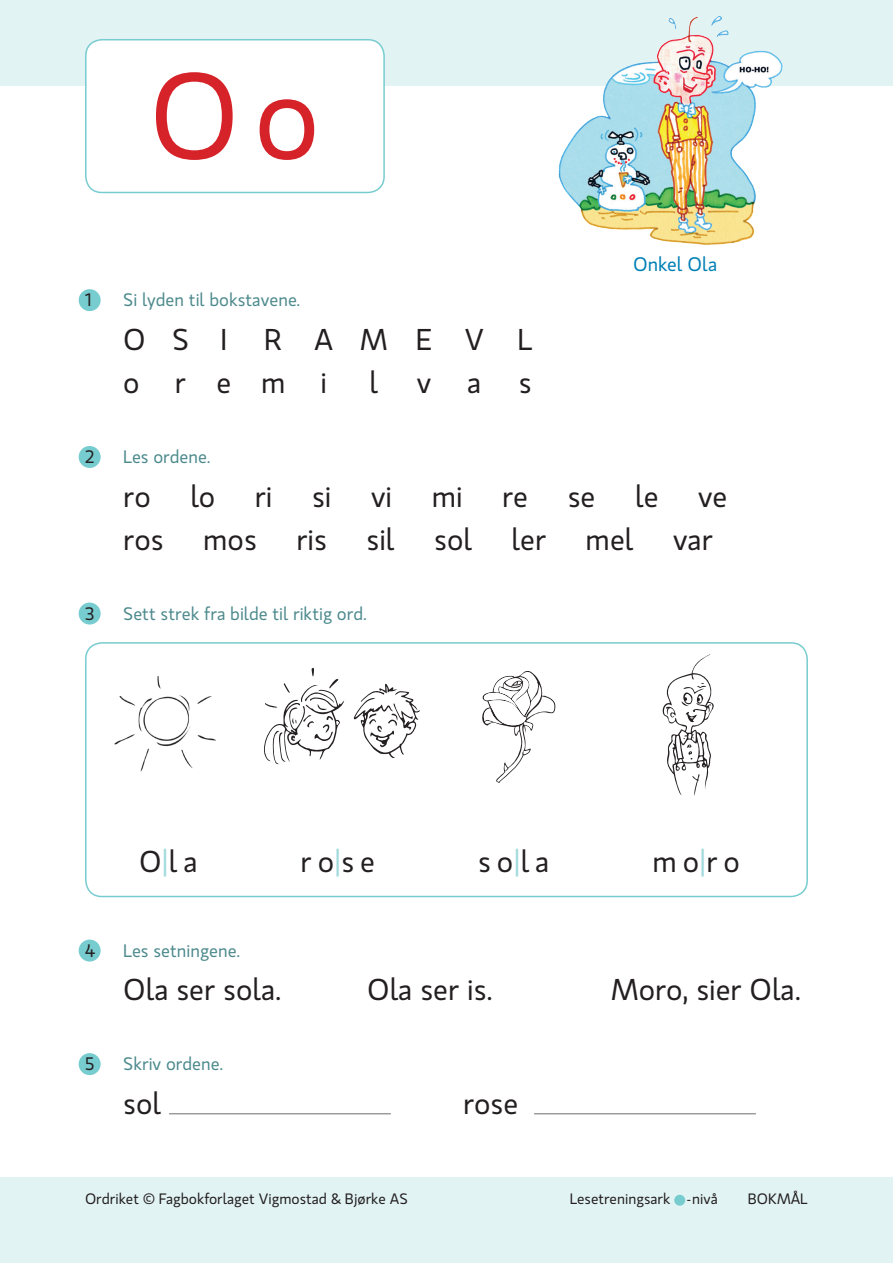
<style>
.page{position:relative;width:893px;height:1263px;background:#fff}
.page>*{position:absolute;margin:0;border:0;box-sizing:border-box;transform-origin:0 0}
.t1{font:121.5px "Gloriola Std";color:#d62229}
.t2{font:30px "Gloriola Std";color:#231f20}
.t3{font:30px/43.5px "Gloriola Std";letter-spacing:1.05em;color:#231f20}
.t4{font:19.5px "Gloriola Std";color:#007fb5}
.t5{font:18px "Gloriola Std";color:#4d8a8d}
.t6{font:18px "Gloriola Std";color:#231f20}
.t7{font:15px "Gloriola Std";color:#231f20}
.s1{color:#a2dadc}
</style>
<div class="page">
<div style="left:0;top:1178px;width:893px;height:85px;background:#e2f3f4"></div>
<div style="left:674px;top:1195px;width:11px;height:11px;background:#77ccd0;border-radius:50%"></div>
<div style="left:79px;top:289px;width:22px;height:22px;background:#77ccd0;border-radius:50%"></div>
<div style="left:79px;top:446px;width:22px;height:22px;background:#77ccd0;border-radius:50%"></div>
<div style="left:79px;top:603px;width:22px;height:21px;background:#77ccd0;border-radius:50%"></div>
<div style="left:79px;top:1053px;width:22px;height:22px;background:#77ccd0;border-radius:50%"></div>
<div style="left:79px;top:939px;width:22px;height:22px;background:#77ccd0;border-radius:50%"></div>
<div style="left:85px;top:642px;width:723px;height:255px;border:2px solid #77ccd0;border-radius:16px"></div>
<div style="left:0;top:0;width:893px;height:85px;background:#e2f3f4"></div>
<div style="left:86px;top:40px;width:298px;height:152px;background:#fff;border-radius:16px"></div>
<div style="left:85px;top:39px;width:300px;height:154px;border:2px solid #77ccd0;border-radius:16px"></div>
<img style="left:539px;top:16px;width:253px;height:229px">
<hr style="left:169px;top:1113px;width:222px;height:1px;background:#6c6d70">
<hr style="left:534px;top:1113px;width:222px;height:1px;background:#6c6d70">
<img style="left:114px;top:676px;width:102px;height:96px">
<svg style="left:264px;top:668px;width:80px;height:96px"></svg>
<svg style="left:354px;top:684px;width:66px;height:74px"></svg>
<svg style="left:482px;top:671px;width:73px;height:112px"></svg>
<svg style="left:663px;top:654px;width:51px;height:142px"></svg>
<h1 class="t1" style="left:149px;top:34px;width:173px">O o</h1>
<p class="t6" style="left:85px;top:288px;width:8px">1</p>
<p class="t5" style="left:123px;top:288px;width:179px">Si lyden til bokstavene.</p>
<p class="t3" style="left:123px;top:317px;width:411px">OSI RAMEVL oremi</p>
<p class="t2" style="left:370px;top:362px;width:10px">l</p>
<p class="t2" style="left:417px;top:362px;width:116px">vas</p>
<p class="t4" style="left:633px;top:251px;width:86px">Onkel Ola</p>
<p class="t6" style="left:85px;top:445px;width:11px">2</p>
<p class="t5" style="left:123px;top:445px;width:89px">Les ordene.</p>
<p class="t2" style="left:123px;top:476px;width:29px">ro</p>
<p class="t2" style="left:190px;top:476px;width:26px">lo</p>
<p class="t2" style="left:255px;top:476px;width:19px">ri</p>
<p class="t2" style="left:312px;top:476px;width:21px">si</p>
<p class="t2" style="left:371px;top:476px;width:22px">vi</p>
<p class="t2" style="left:432px;top:476px;width:32px">mi</p>
<p class="t2" style="left:502px;top:476px;width:27px">re</p>
<p class="t2" style="left:568px;top:476px;width:29px">se</p>
<p class="t2" style="left:635px;top:476px;width:25px">le</p>
<p class="t2" style="left:698px;top:476px;width:31px">ve</p>
<p class="t2" style="left:123px;top:519px;width:42px">ros</p>
<p class="t2" style="left:203px;top:519px;width:55px">mos</p>
<p class="t2" style="left:296px;top:519px;width:32px">ris</p>
<p class="t2" style="left:367px;top:519px;width:29px">sil</p>
<p class="t2" style="left:434px;top:519px;width:39px">sol</p>
<p class="t2" style="left:512px;top:519px;width:36px">ler</p>
<p class="t2" style="left:586px;top:519px;width:49px">mel</p>
<p class="t2" style="left:673px;top:519px;width:41px">var</p>
<p class="t6" style="left:85px;top:602px;width:11px">3</p>
<p class="t5" style="left:123px;top:602px;width:245px">Sett strek fra bilde til riktig ord.</p>
<p class="t2" style="left:139px;top:841px;width:60px">O<span class="s1">|</span>l a</p>
<p class="t2" style="left:301px;top:841px;width:76px">ro<span class="s1">|</span>se</p>
<p class="t2" style="left:478px;top:841px;width:73px">so<span class="s1">|</span>la</p>
<p class="t2" style="left:652px;top:841px;width:89px">mo<span class="s1">|</span>ro</p>
<p class="t6" style="left:85px;top:938px;width:12px">4</p>
<p class="t5" style="left:123px;top:938px;width:118px">Les setningene.</p>
<p class="t2" style="left:123px;top:969px;width:160px">Ola ser sola.</p>
<p class="t2" style="left:367px;top:969px;width:127px">Ola ser is.</p>
<p class="t2" style="left:611px;top:969px;width:191px">Moro, sier Ola.</p>
<p class="t6" style="left:85px;top:1052px;width:11px">5</p>
<p class="t5" style="left:123px;top:1052px;width:101px">Skriv ordene.</p>
<p class="t2" style="left:123px;top:1083px;width:39px">sol</p>
<p class="t2" style="left:463px;top:1083px;width:57px">rose</p>
<p class="t7" style="left:85px;top:1189px;width:324px">Ordriket © Fagbokforlaget Vigmostad &amp; Bjørke AS</p>
<p class="t7" style="left:570px;top:1189px;width:149px">Lesetreningsark -nivå</p>
<p class="t7" style="left:748px;top:1189px;width:62px">BOKMÅL</p>
</div>
